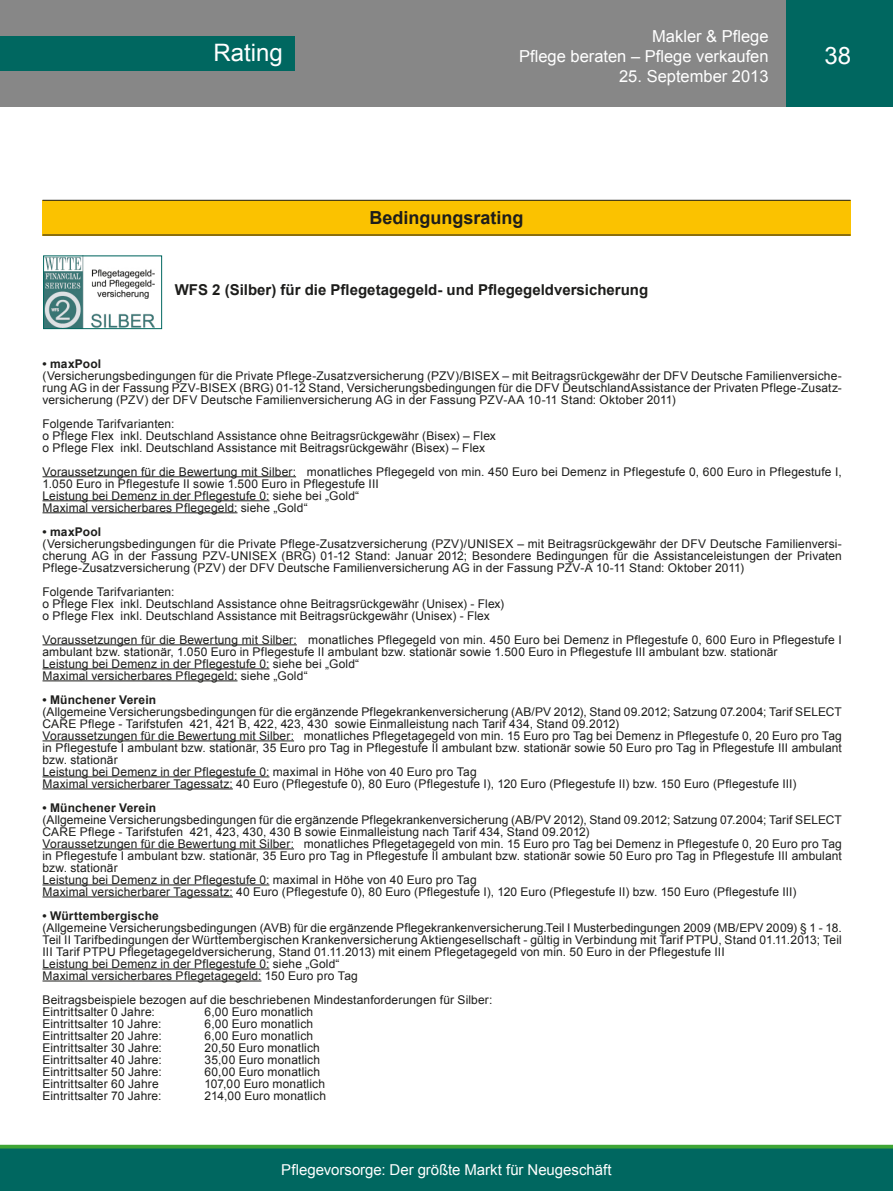
<style>
.page{position:relative;width:893px;height:1191px;background:#fff}
.page>*{position:absolute;margin:0;border:0;box-sizing:border-box;transform-origin:0 0}
.t1{font:24px "Arial";color:#fff}
.t2{font:700 18px "Arial";color:#1d1d1b}
.t3{font:16.5px/19.8px "Arial";color:#fff;text-align:right}
.t4{font:700 15px "Arial";color:#1d1d1b}
.t5{font:15px "Arial";color:#fff}
.t6{font:12px/12px "Arial";letter-spacing:.01em;color:#1d1d1b}
.t7{font:700 12px "Arial";letter-spacing:.015em;color:#1d1d1b}
</style>
<div class="page">
<div style="left:0;top:1148px;width:893px;height:43px;background:#006760"></div>
<svg style="left:0;top:1144px;width:893px;height:4px;background:#64b65c"></svg>
<div style="left:0;top:0;width:893px;height:106px;background:#878787"></div>
<div style="left:0;top:36px;width:295px;height:34px;background:#006760"></div>
<div style="left:787px;top:0;width:106px;height:106px;background:#006760"></div>
<div style="left:43px;top:200px;width:807px;height:35px;background:#fbc200"></div>
<hr style="left:43px;top:476px;width:253px;height:1px;background:#1d1d1b">
<hr style="left:43px;top:500px;width:226px;height:1px;background:#1d1d1b">
<hr style="left:43px;top:512px;width:194px;height:1px;background:#1d1d1b">
<hr style="left:43px;top:644px;width:254px;height:1px;background:#1d1d1b">
<hr style="left:43px;top:668px;width:226px;height:1px;background:#1d1d1b">
<hr style="left:43px;top:680px;width:194px;height:1px;background:#1d1d1b">
<hr style="left:43px;top:740px;width:251px;height:1px;background:#1d1d1b">
<hr style="left:43px;top:776px;width:226px;height:1px;background:#1d1d1b">
<hr style="left:43px;top:788px;width:190px;height:1px;background:#1d1d1b">
<hr style="left:43px;top:848px;width:251px;height:1px;background:#1d1d1b">
<hr style="left:43px;top:884px;width:226px;height:1px;background:#1d1d1b">
<hr style="left:43px;top:896px;width:190px;height:1px;background:#1d1d1b">
<hr style="left:43px;top:968px;width:226px;height:1px;background:#1d1d1b">
<hr style="left:43px;top:980px;width:218px;height:1px;background:#1d1d1b">
<img style="left:45px;top:257px;width:110px;height:70px">
<div style="left:43px;top:255px;width:119px;height:74px;border:1px solid #006760"></div>
<hr style="left:43px;top:200px;width:808px;height:1px;background:#1d1d1b">
<hr style="left:43px;top:235px;width:808px;height:1px;background:#1d1d1b">
<h3 class="t3" style="left:519px;top:27px;width:251px">Makler &amp; Pflege<br>Pflege beraten – Pflege verkaufen</h3>
<h3 class="t3" style="left:619px;top:66px;width:151px">25. September 2013</h3>
<h1 class="t1" style="left:213px;top:37px;width:71px">Rating</h1>
<h1 class="t1" style="left:824px;top:40px;width:28px">38</h1>
<h2 class="t2" style="left:369px;top:205px;width:156px">Bedingungsrating</h2>
<p class="t4" style="left:175px;top:280px;width:475px">WFS 2 (Silber) für die Pflegetagegeld- und Pflegegeldversicherung</p>
<p class="t7" style="left:43px;top:355px;width:60px">• maxPool</p>
<p class="t6" style="left:43px;top:369px;width:801px;text-align:justify">(Versicherungsbedingungen für die Private Pflege-Zusatzversicherung (PZV)/BISEX – mit Beitragsrückgewähr der DFV Deutsche Familienversiche&shy;rung AG in der Fassung PZV-BISEX (BRG) 01-12 Stand, Versicherungsbedingungen für die DFV DeutschlandAssistance der Privaten Pflege-Zusatz&shy;versicherung (PZV) der DFV Deutsche Familienversicherung AG in der Fassung PZV-AA 10-11 Stand: Oktober 2011)</p>
<p class="t6" style="left:43px;top:417px;width:455px">Folgende Tarifvarianten:<br>o Pflege Flex inkl. Deutschland Assistance ohne Beitragsrückgewähr (Bisex) – Flex o Pflege Flex inkl. Deutschland Assistance mit Beitragsrückgewähr (Bisex) – Flex</p>
<p class="t6" style="left:43px;top:465px;width:801px">Voraussetzungen für die Bewertung mit Silber: monatliches Pflegegeld von min. 450 Euro bei Demenz in Pflegestufe 0, 600 Euro in Pflegestufe I, 1.050 Euro in Pflegestufe II sowie 1.500 Euro in Pflegestufe III<br>Leistung bei Demenz in der Pflegestufe 0: siehe bei „Gold“<br>Maximal versicherbares Pflegegeld: siehe „Gold“</p>
<p class="t7" style="left:43px;top:523px;width:60px">• maxPool</p>
<p class="t6" style="left:43px;top:537px;width:801px;text-align:justify">(Versicherungsbedingungen für die Private Pflege-Zusatzversicherung (PZV)/UNISEX – mit Beitragsrückgewähr der DFV Deutsche Familienversi&shy;cherung AG in der Fassung PZV-UNISEX (BRG) 01-12 Stand: Januar 2012; Besondere Bedingungen für die Assistanceleistungen der Privaten Pflege-Zusatzversicherung (PZV) der DFV Deutsche Familienversicherung AG in der Fassung PZV-A 10-11 Stand: Oktober 2011)</p>
<p class="t6" style="left:43px;top:585px;width:463px">Folgende Tarifvarianten:<br>o Pflege Flex inkl. Deutschland Assistance ohne Beitragsrückgewähr (Unisex) - Flex) o Pflege Flex inkl. Deutschland Assistance mit Beitragsrückgewähr (Unisex) - Flex</p>
<p class="t6" style="left:43px;top:633px;width:801px">Voraussetzungen für die Bewertung mit Silber: monatliches Pflegegeld von min. 450 Euro bei Demenz in Pflegestufe 0, 600 Euro in Pflegestufe I ambulant bzw. stationär, 1.050 Euro in Pflegestufe II ambulant bzw. stationär sowie 1.500 Euro in Pflegestufe III ambulant bzw. stationär<br>Leistung bei Demenz in der Pflegestufe 0: siehe bei „Gold“<br>Maximal versicherbares Pflegegeld: siehe „Gold“</p>
<p class="t7" style="left:43px;top:691px;width:115px">• Münchener Verein</p>
<p class="t6" style="left:43px;top:705px;width:801px">(Allgemeine Versicherungsbedingungen für die ergänzende Pflegekrankenversicherung (AB/PV 2012), Stand 09.2012; Satzung 07.2004; Tarif SELECT CARE Pflege - Tarifstufen 421, 421 B, 422, 423, 430 sowie Einmalleistung nach Tarif 434, Stand 09.2012)<br>Voraussetzungen für die Bewertung mit Silber: monatliches Pflegetagegeld von min. 15 Euro pro Tag bei Demenz in Pflegestufe 0, 20 Euro pro Tag in Pflegestufe I ambulant bzw. stationär, 35 Euro pro Tag in Pflegestufe II ambulant bzw. stationär sowie 50 Euro pro Tag in Pflegestufe III ambulant bzw. stationär<br>Leistung bei Demenz in der Pflegestufe 0: maximal in Höhe von 40 Euro pro Tag<br>Maximal versicherbarer Tagessatz: 40 Euro (Pflegestufe 0), 80 Euro (Pflegestufe I), 120 Euro (Pflegestufe II) bzw. 150 Euro (Pflegestufe III)</p>
<p class="t7" style="left:43px;top:799px;width:115px">• Münchener Verein</p>
<p class="t6" style="left:43px;top:813px;width:801px">(Allgemeine Versicherungsbedingungen für die ergänzende Pflegekrankenversicherung (AB/PV 2012), Stand 09.2012; Satzung 07.2004; Tarif SELECT CARE Pflege - Tarifstufen 421, 423, 430, 430 B sowie Einmalleistung nach Tarif 434, Stand 09.2012)<br>Voraussetzungen für die Bewertung mit Silber: monatliches Pflegetagegeld von min. 15 Euro pro Tag bei Demenz in Pflegestufe 0, 20 Euro pro Tag in Pflegestufe I ambulant bzw. stationär, 35 Euro pro Tag in Pflegestufe II ambulant bzw. stationär sowie 50 Euro pro Tag in Pflegestufe III ambulant bzw. stationär<br>Leistung bei Demenz in der Pflegestufe 0: maximal in Höhe von 40 Euro pro Tag<br>Maximal versicherbarer Tagessatz: 40 Euro (Pflegestufe 0), 80 Euro (Pflegestufe I), 120 Euro (Pflegestufe II) bzw. 150 Euro (Pflegestufe III)</p>
<p class="t7" style="left:43px;top:907px;width:118px">• Württembergische</p>
<p class="t6" style="left:43px;top:921px;width:801px">(Allgemeine Versicherungsbedingungen (AVB) für die ergänzende Pflegekrankenversicherung.Teil I Musterbedingungen 2009 (MB/EPV 2009) § 1 - 18.<br>Teil II Tarifbedingungen der Württembergischen Krankenversicherung Aktiengesellschaft - gültig in Verbindung mit Tarif PTPU, Stand 01.11.2013; Teil III Tarif PTPU Pflegetagegeldversicherung, Stand 01.11.2013) mit einem Pflegetagegeld von min. 50 Euro in der Pflegestufe III<br>Leistung bei Demenz in der Pflegestufe 0: siehe „Gold“<br>Maximal versicherbares Pflegetagegeld: 150 Euro pro Tag</p>
<p class="t6" style="left:43px;top:993px;width:451px">Beitragsbeispiele bezogen auf die beschriebenen Mindestanforderungen für Silber:<br>Eintrittsalter 0 Jahre:</p>
<p class="t6" style="left:205px;top:1005px;width:110px">6,00 Euro monatlich</p>
<p class="t6" style="left:43px;top:1017px;width:120px">Eintrittsalter 10 Jahre:</p>
<p class="t6" style="left:205px;top:1017px;width:110px">6,00 Euro monatlich</p>
<p class="t6" style="left:43px;top:1029px;width:121px">Eintrittsalter 20 Jahre:</p>
<p class="t6" style="left:205px;top:1029px;width:110px">6,00 Euro monatlich</p>
<p class="t6" style="left:43px;top:1041px;width:121px">Eintrittsalter 30 Jahre:</p>
<p class="t6" style="left:205px;top:1041px;width:117px">20,50 Euro monatlich</p>
<p class="t6" style="left:43px;top:1053px;width:121px">Eintrittsalter 40 Jahre:</p>
<p class="t6" style="left:205px;top:1053px;width:117px">35,00 Euro monatlich</p>
<p class="t6" style="left:43px;top:1065px;width:121px">Eintrittsalter 50 Jahre:</p>
<p class="t6" style="left:205px;top:1065px;width:117px">60,00 Euro monatlich</p>
<p class="t6" style="left:43px;top:1077px;width:118px">Eintrittsalter 60 Jahre</p>
<p class="t6" style="left:205px;top:1077px;width:122px">107,00 Euro monatlich</p>
<p class="t6" style="left:43px;top:1089px;width:120px">Eintrittsalter 70 Jahre:</p>
<p class="t6" style="left:205px;top:1089px;width:123px">214,00 Euro monatlich</p>
<p class="t5" style="left:281px;top:1160px;width:332px">Pflegevorsorge: Der größte Markt für Neugeschäft</p>
</div>
